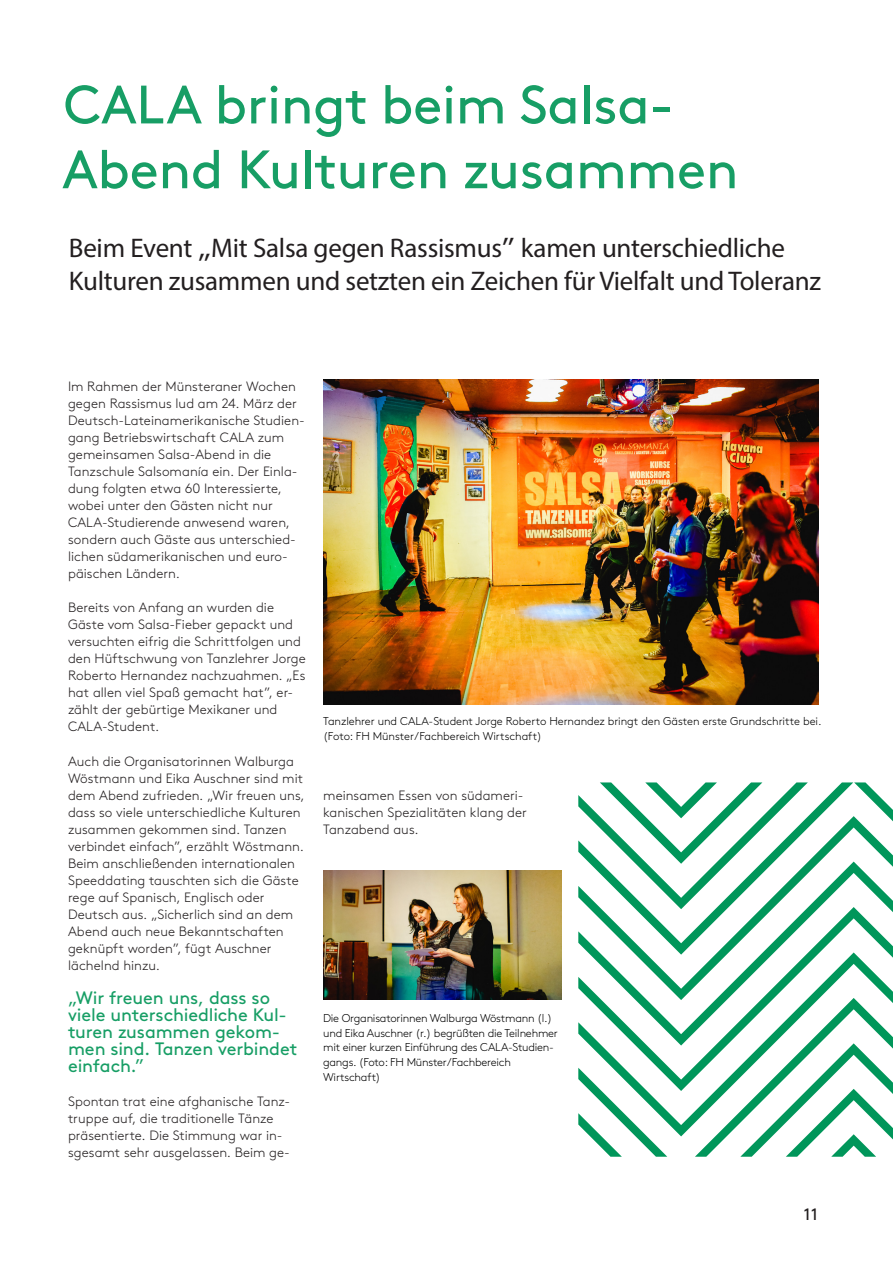
<style>
.page{position:relative;width:893px;height:1263px;background:#fff}
.page>*{position:absolute;margin:0;border:0;box-sizing:border-box;transform-origin:0 0}
.t1{font:54px/64.8px "Brown Pro";letter-spacing:-.01em;color:#179e65}
.t2{font:27px/33px "Myriad Pro";letter-spacing:-.01em;color:#231f20}
.t3{font:18px/17px "Brown Pro";letter-spacing:-.01em;color:#179e65}
.t4{font:16.5px "Brown Pro";color:#231f20}
.t5{font:300 13.5px/17px "Brown Pro";letter-spacing:.005em;color:#231f20}
.t6{font:300 11.4px/14.7px "Brown Pro";letter-spacing:-.02em;color:#000001}
.s1{font-family:"Brown Pro"}
</style>
<div class="page">
<img style="left:323px;top:380px;width:495px;height:325px">
<svg style="left:590px;top:1136px;width:303px;height:21px"></svg>
<svg style="left:578px;top:1091px;width:315px;height:45px"></svg>
<svg style="left:578px;top:1045px;width:315px;height:46px"></svg>
<svg style="left:578px;top:1000px;width:315px;height:45px"></svg>
<svg style="left:578px;top:955px;width:315px;height:45px"></svg>
<svg style="left:578px;top:782px;width:315px;height:173px"></svg>
<svg style="left:578px;top:782px;width:230px;height:127px"></svg>
<img style="left:323px;top:871px;width:238px;height:128px">
<h1 class="t1" style="left:62px;top:68px;width:678px">CALA bringt beim Salsa-<br>Abend Kulturen zusammen</h1>
<h2 class="t2" style="left:69px;top:231px;width:754px">Beim Event <span class="s1">„</span>Mit Salsa gegen Rassismus<span class="s1">”</span> kamen unterschiedliche<br>Kulturen zusammen und setzten ein Zeichen für Vielfalt und Toleranz</h2>
<p class="t5" style="left:68px;top:377px;width:238px">Im Rahmen der Münsteraner Wochen gegen Rassismus lud am 24. März der Deutsch-Lateinamerikanische Studien&shy;gang Betriebswirtschaft CALA zum gemeinsamen Salsa-Abend in die Tanzschule Salsomanía ein. Der Einla&shy;dung folgten etwa 60 Interessierte, wobei unter den Gästen nicht nur CALA-Studierende anwesend waren, sondern auch Gäste aus unterschied&shy;lichen südamerikanischen und euro&shy;päischen Ländern.</p>
<p class="t5" style="left:68px;top:598px;width:239px">Bereits von Anfang an wurden die Gäste vom Salsa-Fieber gepackt und versuchten eifrig die Schrittfolgen und den Hüftschwung von Tanzlehrer Jorge Roberto Hernandez nachzuahmen. „Es hat allen viel Spaß gemacht hat”, er&shy;zählt der gebürtige Mexikaner und CALA-Student.</p>
<p class="t5" style="left:68px;top:751px;width:238px">Auch die Organisatorinnen Walburga Wöstmann und Eika Auschner sind mit dem Abend zufrieden. „Wir freuen uns, dass so viele unterschiedliche Kulturen zusammen gekommen sind. Tanzen verbindet einfach”, erzählt Wöstmann.<br>Beim anschließenden internationalen Speeddating tauschten sich die Gäste rege auf Spanisch, Englisch oder Deutsch aus. „Sicherlich sind an dem Abend auch neue Bekanntschaften geknüpft worden”, fügt Auschner lächelnd hinzu.</p>
<h3 class="t3" style="left:68px;top:987px;width:231px">„Wir freuen uns, dass so viele unterschiedliche Kul&shy;turen zusammen gekom&shy;men sind. Tanzen verbindet einfach.”</h3>
<p class="t5" style="left:68px;top:1091px;width:224px">Spontan trat eine afghanische Tanz&shy;truppe auf, die traditionelle Tänze präsentierte. Die Stimmung war in&shy;sgesamt sehr ausgelassen. Beim ge-</p>
<p class="t6" style="left:323px;top:713px;width:500px">Tanzlehrer und CALA-Student Jorge Roberto Hernandez bringt den Gästen erste Grundschritte bei. (Foto: FH Münster/Fachbereich Wirtschaft)</p>
<p class="t5" style="left:323px;top:785px;width:205px">meinsamen Essen von südameri&shy;kanischen Spezialitäten klang der<br>Tanzabend aus.</p>
<p class="t6" style="left:323px;top:1010px;width:236px">Die Organisatorinnen Walburga Wöstmann (l.) und Eika Auschner (r.) begrüßten die Teilnehmer mit einer kurzen Einführung des CALA-Studien&shy;gangs. (Foto: FH Münster/Fachbereich Wirtschaft)</p>
<p class="t4" style="left:804px;top:1202px;width:16px">11</p>
</div>
